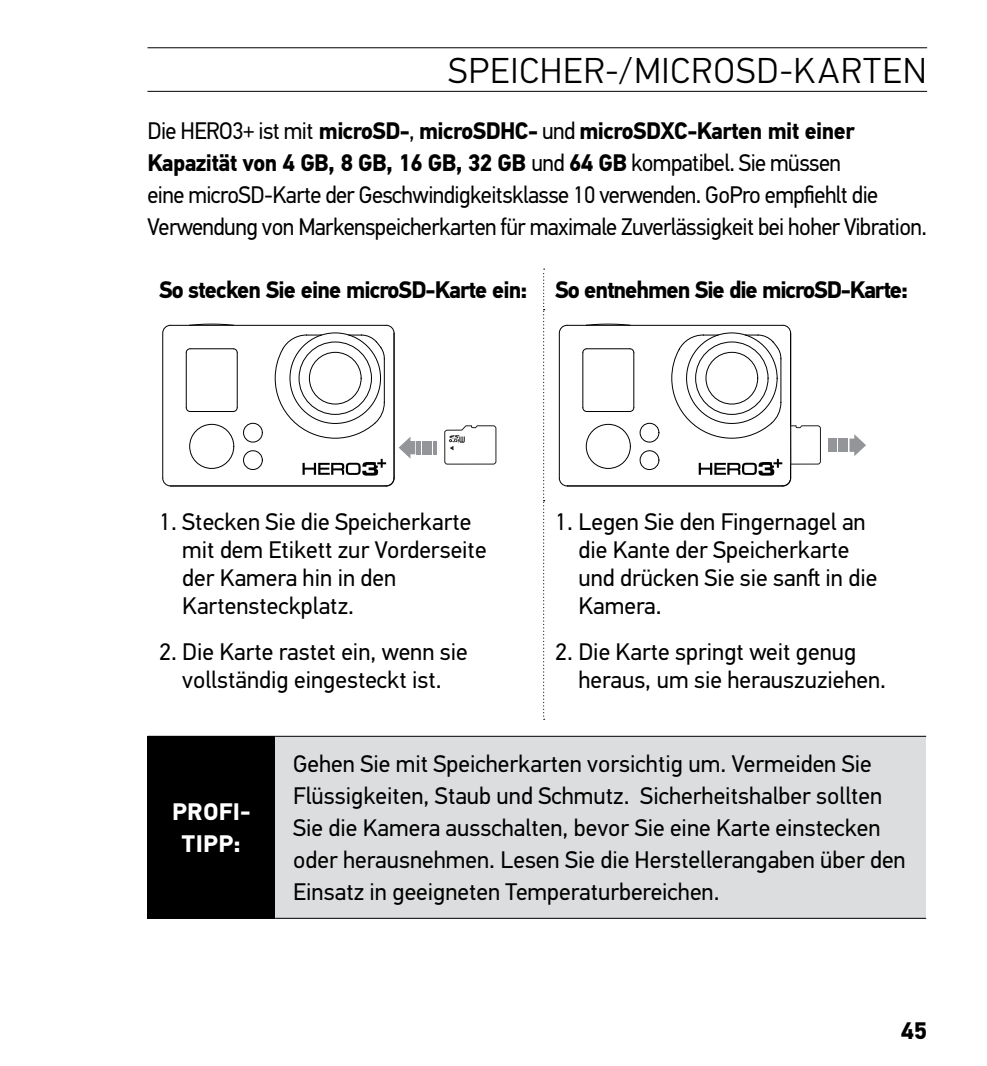
<style>
.page{position:relative;width:987px;height:1066px;background:#fff}
.page>*{position:absolute;margin:0;border:0;box-sizing:border-box;transform-origin:0 0}
.t1{font:300 36px "PF Din Text Pro";letter-spacing:.03em;color:#000}
.t2{font:24px/28px "PF Din Text Pro";color:#000}
.t3{font:24px/32px "PF Din Text Pro";letter-spacing:-.025em;color:#000;scale:.95 1}
.t4{font:700 24px "PF Din Text Pro";letter-spacing:-.05em;color:#000;scale:.96 1}
.t5{font:700 24px/32px "PF Din Text Pro";letter-spacing:.02em;color:#fff;text-align:center}
.t6{font:700 24px "PF Din Text Pro";letter-spacing:-.05em;color:#000}
.s1{font-weight:700}
</style>
<div class="page">
<hr style="left:147px;top:91px;width:780px;height:1px;background:#000">
<hr style="left:147px;top:47px;width:780px;height:1px;background:#000">
<svg style="left:543px;top:268px;width:1px;height:452px"></svg>
<div style="left:147px;top:736px;width:128px;height:182px;background:#000"></div>
<div style="left:275px;top:736px;width:651px;height:182px;background:#dcddde"></div>
<hr style="left:275px;top:736px;width:651px;height:1px;background:#000">
<hr style="left:147px;top:918px;width:128px;height:1px;background:#000">
<hr style="left:275px;top:918px;width:651px;height:1px;background:#000">
<hr style="left:170px;top:485px;width:216px;height:2px;background:#000">
<hr style="left:185px;top:353px;width:2px;height:55px;background:#000">
<hr style="left:190px;top:411px;width:43px;height:1px;background:#000">
<hr style="left:236px;top:353px;width:2px;height:55px;background:#000">
<hr style="left:190px;top:348px;width:43px;height:1px;background:#000">
<hr style="left:170px;top:325px;width:216px;height:1px;background:#000">
<div style="left:189px;top:424px;width:45px;height:45px;border:1px solid #000;border-radius:50%"></div>
<div style="left:243px;top:450px;width:20px;height:20px;border:1px solid #000;border-radius:50%"></div>
<svg style="left:185px;top:406px;width:5px;height:6px"></svg>
<svg style="left:162px;top:324px;width:9px;height:163px"></svg>
<svg style="left:185px;top:348px;width:6px;height:6px"></svg>
<svg style="left:189px;top:323px;width:46px;height:3px"></svg>
<div style="left:243px;top:423px;width:20px;height:20px;border:1px solid #000;border-radius:50%"></div>
<svg style="left:233px;top:406px;width:5px;height:6px"></svg>
<svg style="left:232px;top:348px;width:6px;height:6px"></svg>
<div style="left:416px;top:441px;width:5px;height:13px;background:#939598"></div>
<hr style="left:422px;top:441px;width:4px;height:13px;background:#939598">
<div style="left:427px;top:441px;width:5px;height:13px;background:#939598"></div>
<hr style="left:433px;top:441px;width:4px;height:13px;background:#939598">
<svg style="left:444px;top:425px;width:53px;height:40px"></svg>
<svg style="left:849px;top:434px;width:17px;height:22px"></svg>
<div style="left:843px;top:439px;width:5px;height:13px;background:#939598"></div>
<hr style="left:838px;top:439px;width:4px;height:13px;background:#939598">
<div style="left:832px;top:439px;width:5px;height:13px;background:#939598"></div>
<svg style="left:828px;top:439px;width:3px;height:13px"></svg>
<hr style="left:567px;top:485px;width:215px;height:2px;background:#000">
<hr style="left:582px;top:353px;width:1px;height:55px;background:#000">
<hr style="left:586px;top:411px;width:44px;height:1px;background:#000">
<hr style="left:633px;top:353px;width:1px;height:55px;background:#000">
<hr style="left:586px;top:348px;width:44px;height:1px;background:#000">
<hr style="left:567px;top:325px;width:215px;height:1px;background:#000">
<div style="left:585px;top:424px;width:46px;height:45px;border:1px solid #000;border-radius:50%"></div>
<div style="left:639px;top:450px;width:20px;height:20px;border:1px solid #000;border-radius:50%"></div>
<svg style="left:582px;top:406px;width:4px;height:6px"></svg>
<svg style="left:558px;top:324px;width:10px;height:163px"></svg>
<svg style="left:582px;top:348px;width:5px;height:6px"></svg>
<svg style="left:585px;top:323px;width:46px;height:3px"></svg>
<div style="left:639px;top:423px;width:20px;height:20px;border:1px solid #000;border-radius:50%"></div>
<svg style="left:630px;top:406px;width:4px;height:6px"></svg>
<svg style="left:628px;top:348px;width:7px;height:6px"></svg>
<svg style="left:274px;top:324px;width:141px;height:163px"></svg>
<svg style="left:670px;top:324px;width:151px;height:163px"></svg>
<h1 class="t1" style="left:448px;top:50px;width:480px">SPEICHER-/MICROSD-KARTEN</h1>
<p class="t3" style="left:147px;top:115px;width:822px">Die HERO3+ ist mit <span class="s1">microSD-</span>, <span class="s1">microSDHC-</span> und <span class="s1">microSDXC-Karten mit einer Kapazität von 4 GB, 8 GB, 16 GB, 32 GB</span> und <span class="s1">64 GB</span> kompatibel. Sie müssen<br>eine microSD-Karte der Geschwindigkeitsklasse 10 verwenden. GoPro empfiehlt die Verwendung von Markenspeicherkarten für maximale Zuverlässigkeit bei hoher Vibration.</p>
<p class="t4" style="left:159px;top:275px;width:782px">So stecken Sie eine microSD-Karte ein: So entnehmen Sie die microSD-Karte:</p>
<p class="t2" style="left:182px;top:508px;width:306px;text-indent:-23px">1. Stecken Sie die Speicherkarte mit dem Etikett zur Vorderseite der Kamera hin in den<br>Kartensteckplatz.</p>
<p class="t2" style="left:159px;top:638px;width:310px;text-align:center">2. Die Karte rastet ein, wenn sie vollständig eingesteckt ist.</p>
<p class="t2" style="left:578px;top:508px;width:300px;text-indent:-23px">1. Legen Sie den Fingernagel an die Kante der Speicherkarte und drücken Sie sie sanft in die<br>Kamera.</p>
<p class="t2" style="left:578px;top:638px;width:309px;text-indent:-23px">2. Die Karte springt weit genug heraus, um sie herauszuziehen.</p>
<p class="t5" style="left:172px;top:797px;width:80px">PROFI-<br>TIPP:</p>
<p class="t2" style="left:293px;top:748px;width:614px;line-height:32px">Gehen Sie mit Speicherkarten vorsichtig um. Vermeiden Sie Flüssigkeiten, Staub und Schmutz. Sicherheitshalber sollten Sie die Kamera ausschalten, bevor Sie eine Karte einstecken oder herausnehmen. Lesen Sie die Herstellerangaben über den Einsatz in geeigneten Temperaturbereichen.</p>
<p class="t6" style="left:900px;top:1016px;width:28px">45</p>
</div>
